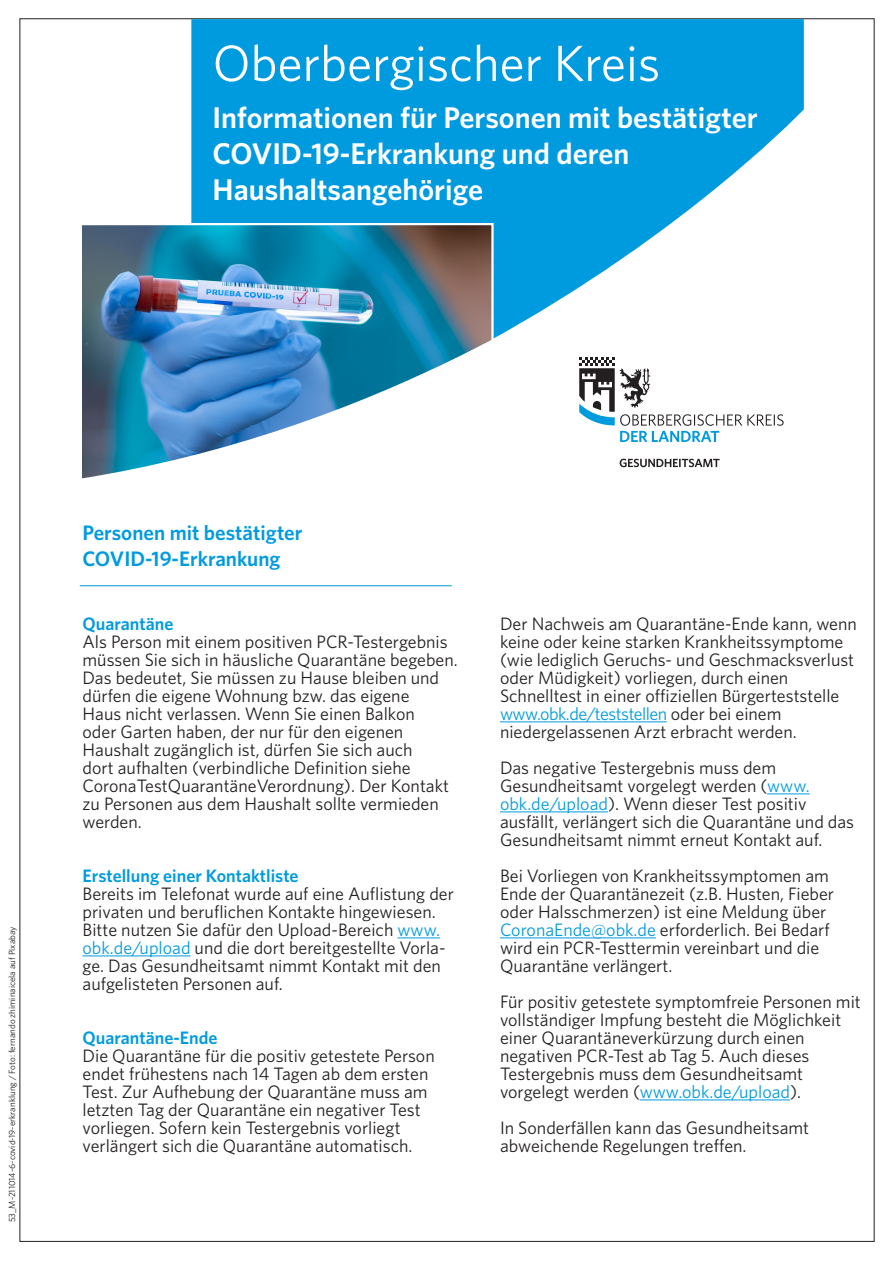
<style>
.page{position:relative;width:893px;height:1263px;background:#fff}
.page>*{position:absolute;margin:0;border:0;box-sizing:border-box;transform-origin:0 0}
.t1{font:51px "Whitney";color:#fff}
.t2{font:600 30px/36px "Whitney";color:#fff}
.t3{font:600 21px/25.5px "Whitney";color:#009bde}
.t4{font:18px/18px "Whitney";color:#231f20}
.t5{font:600 18px "Whitney";color:#009bde}
.t6{font:9px "Whitney";color:#231f20}
.s1{color:#009bde}
</style>
<div class="page">
<svg style="left:191px;top:19px;width:613px;height:319px;fill:#009bde"></svg>
<img style="left:82px;top:222px;width:413px;height:257px">
<hr style="left:397px;top:937px;width:43px;height:1px;background:#009bde">
<hr style="left:83px;top:955px;width:108px;height:1px;background:#009bde">
<hr style="left:500px;top:721px;width:167px;height:1px;background:#009bde">
<hr style="left:767px;top:793px;width:43px;height:1px;background:#009bde">
<hr style="left:500px;top:811px;width:108px;height:1px;background:#009bde">
<hr style="left:500px;top:937px;width:156px;height:1px;background:#009bde">
<hr style="left:640px;top:1099px;width:150px;height:1px;background:#009bde">
<svg style="left:579px;top:357px;width:205px;height:85px"></svg>
<svg style="left:620px;top:459px;width:100px;height:8px"></svg>
<hr style="left:80px;top:585px;width:372px;height:1px;background:#009bde">
<h1 class="t1" style="left:213px;top:32px;width:449px">Oberbergischer Kreis</h1>
<h2 class="t2" style="left:213px;top:99px;width:547px">Informationen für Personen mit bestätigter<br>COVID-19-Erkrankung und deren<br>Haushaltsangehörige</h2>
<p class="t6" style="left:6px;top:1222px;width:297px;rotate:-90deg">53_M-211014-6-covid-19-erkranklung / Foto: fernando zhiminaicela auf Pixabay</p>
<p class="t3" style="left:83px;top:520px;width:221px">Personen mit bestätigter<br>COVID-19-Erkrankung</p>
<p class="t5" style="left:83px;top:613px;width:92px">Quarantäne</p>
<p class="t4" style="left:83px;top:633px;width:377px">Als Person mit einem positiven PCR-Testergebnis müssen Sie sich in häusliche Quarantäne begeben.<br>Das bedeutet, Sie müssen zu Hause bleiben und dürfen die eigene Wohnung bzw. das eigene<br>Haus nicht verlassen. Wenn Sie einen Balkon<br>oder Garten haben, der nur für den eigenen Haushalt zugänglich ist, dürfen Sie sich auch<br>dort aufhalten (verbindliche Definition siehe CoronaTestQuarantäneVerordnung). Der Kontakt zu Personen aus dem Haushalt sollte vermieden werden.</p>
<p class="t5" style="left:83px;top:865px;width:218px">Erstellung einer Kontaktliste</p>
<p class="t4" style="left:83px;top:885px;width:373px">Bereits im Telefonat wurde auf eine Auflistung der privaten und beruflichen Kontakte hingewiesen.<br>Bitte nutzen Sie dafür den Upload-Bereich <span class="s1">www. obk.de/upload</span> und die dort bereitgestellte Vorla&shy;ge. Das Gesundheitsamt nimmt Kontakt mit den aufgelisteten Personen auf.</p>
<p class="t5" style="left:83px;top:1027px;width:136px">Quarantäne-Ende</p>
<p class="t4" style="left:83px;top:1047px;width:354px">Die Quarantäne für die positiv getestete Person endet frühestens nach 14 Tagen ab dem ersten Test. Zur Aufhebung der Quarantäne muss am letzten Tag der Quarantäne ein negativer Test vorliegen. Sofern kein Testergebnis vorliegt verlängert sich die Quarantäne automatisch.</p>
<p class="t4" style="left:500px;top:615px;width:358px">Der Nachweis am Quarantäne-Ende kann, wenn keine oder keine starken Krankheitssymptome (wie lediglich Geruchs- und Geschmacksverlust oder Müdigkeit) vorliegen, durch einen Schnelltest in einer offiziellen Bürgerteststelle <span class="s1">www.obk.de/teststellen</span> oder bei einem niedergelassenen Arzt erbracht werden.</p>
<p class="t4" style="left:500px;top:759px;width:356px">Das negative Testergebnis muss dem Gesundheitsamt vorgelegt werden (<span class="s1">www. obk.de/upload</span>). Wenn dieser Test positiv ausfällt, verlängert sich die Quarantäne und das Gesundheitsamt nimmt erneut Kontakt auf.</p>
<p class="t4" style="left:500px;top:867px;width:335px">Bei Vorliegen von Krankheitssymptomen am Ende der Quarantänezeit (z.B. Husten, Fieber oder Halsschmerzen) ist eine Meldung über <span class="s1">CoronaEnde@obk.de</span> erforderlich. Bei Bedarf wird ein PCR-Testtermin vereinbart und die Quarantäne verlängert.</p>
<p class="t4" style="left:500px;top:993px;width:362px">Für positiv getestete symptomfreie Personen mit vollständiger Impfung besteht die Möglichkeit einer Quarantäneverkürzung durch einen negativen PCR-Test ab Tag 5. Auch dieses Testergebnis muss dem Gesundheitsamt vorgelegt werden (<span class="s1">www.obk.de/upload</span>).</p>
<p class="t4" style="left:500px;top:1119px;width:311px">In Sonderfällen kann das Gesundheitsamt abweichende Regelungen treffen.</p>
</div>
